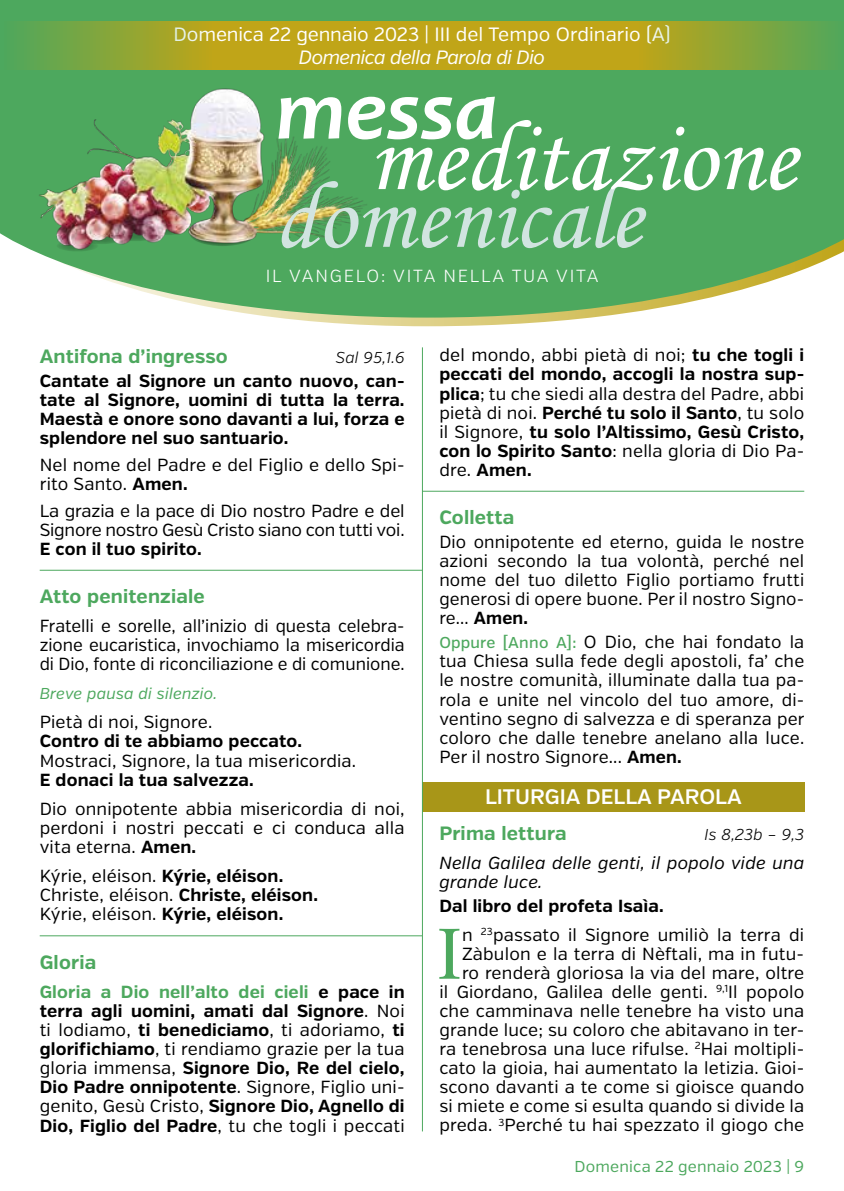
<style>
.page{position:relative;width:844px;height:1191px;background:#fff}
.page>*{position:absolute;margin:0;border:0;box-sizing:border-box;transform-origin:0 0}
.t1{font:italic 700 85.58px "Candara";color:#fff}
.t2{font:71.58px "Sabon";color:#4da85e}
.t3{font:600 21px "Verb";color:#fff}
.t4{font:700 19.25px "Verb";letter-spacing:.01em;color:#4da85e}
.t5{font:19.25px "Verb";color:#fff}
.t6{font:italic 19.25px "Verb";letter-spacing:-.03em;color:#fff}
.t7{font:17.5px/19.1px "Verb";letter-spacing:.01em;color:#000;text-align:justify}
.t8{font:700 17.5px/19.1px "Verb";letter-spacing:.01em;color:#000;text-align:justify}
.t9{font:17.5px/19.1px "Verb";letter-spacing:-.01em;color:#000}
.t10{font:italic 17.5px/19.1px "Verb";letter-spacing:.01em;color:#000}
.t11{font:300 17.5px "Verb";letter-spacing:.1em;color:#fff}
.t12{font:15.75px "Verb";letter-spacing:.01em;color:#4da85e}
.t13{font:italic 15.75px "Verb";letter-spacing:.01em;color:#4da85e}
.t14{font:italic 300 15.75px "Verb";letter-spacing:.01em;color:#000}
.s1{font-weight:700}
.s2{color:#4da85e}
.s3{font-weight:400}
.s4{font-weight:500;font-size:15.75px;color:#4da85e}
</style>
<div class="page">
<hr style="left:40px;top:570px;width:382px;height:1px;background:#4da85e">
<hr style="left:40px;top:935px;width:382px;height:1px;background:#4da85e">
<hr style="left:422px;top:491px;width:382px;height:1px;background:#4da85e">
<div style="left:422px;top:782px;width:382px;height:30px;background:#a89618"></div>
<hr style="left:422px;top:347px;width:1px;height:784px;background:#4da85e">
<svg style="left:273px;top:317px;width:322px;height:9px"></svg>
<svg style="left:0;top:0;width:843px;height:317px;background:#6bb473"></svg>
<img style="left:14px;top:83px;width:362px;height:181px">
<svg style="left:281px;top:120px;width:519px;height:128px;background:#6db67a"></svg>
<svg style="left:0;top:21px;width:843px;height:48px;background:#a3a528"></svg>
<p class="t5" style="left:173px;top:23px;width:498px">Domenica 22 gennaio 2023 | III del Tempo Ordinario (A)</p>
<p class="t6" style="left:299px;top:46px;width:248px">Domenica della Parola di Dio</p>
<h1 class="t1" style="left:275px;top:57px;width:223px">messa</h1>
<p class="t11" style="left:265px;top:265px;width:334px">IL VANGELO: VITA NELLA TUA VITA</p>
<p class="t4" style="left:40px;top:344px;width:189px">Antifona d’ingresso</p>
<p class="t14" style="left:336px;top:348px;width:70px">Sal 95,1.6</p>
<p class="t8" style="left:40px;top:371px;width:366px">Cantate al Signore un canto nuovo, can&shy;tate al Signore, uomini di tutta la terra.<br>Maestà e onore sono davanti a lui, forza e splendore nel suo santuario.</p>
<p class="t7" style="left:40px;top:455px;width:366px">Nel nome del Padre e del Figlio e dello Spi&shy;rito Santo. <span class="s1">Amen.</span></p>
<p class="t9" style="left:40px;top:501px;width:366px">La grazia e la pace di Dio nostro Padre e del<br>Signore nostro Gesù Cristo siano con tutti voi.</p>
<p class="t8" style="left:40px;top:539px;width:163px">E con il tuo spirito.</p>
<p class="t4" style="left:40px;top:584px;width:166px">Atto penitenziale</p>
<p class="t7" style="left:40px;top:616px;width:366px">Fratelli e sorelle, all’inizio di questa celebra&shy;zione eucaristica, invochiamo la misericordia di Dio, fonte di riconciliazione e di comunione.</p>
<p class="t13" style="left:40px;top:684px;width:179px">Breve pausa di silenzio.</p>
<p class="t7" style="left:40px;top:713px;width:174px">Pietà di noi, Signore.</p>
<p class="t8" style="left:40px;top:732px;width:264px">Contro di te abbiamo peccato.</p>
<p class="t7" style="left:40px;top:751px;width:318px">Mostraci, Signore, la tua misericordia.</p>
<p class="t8" style="left:40px;top:770px;width:215px">E donaci la tua salvezza.</p>
<p class="t7" style="left:40px;top:799px;width:366px">Dio onnipotente abbia misericordia di noi, perdoni i nostri peccati e ci conduca alla vita eterna. <span class="s1">Amen.</span></p>
<p class="t7" style="left:40px;top:866px;width:280px;text-align:left">Kýrie, eléison. <span class="s1">Kýrie, eléison.<br></span>Christe, eléison. <span class="s1">Christe, eléison.<br></span>Kýrie, eléison. <span class="s1">Kýrie, eléison.</span></p>
<p class="t4" style="left:40px;top:950px;width:58px">Gloria</p>
<p class="t8" style="left:40px;top:982px;width:366px"><span class="s2">Gloria a Dio nell’alto dei cieli</span> e pace in terra agli uomini, amati dal Signore<span class="s3">. Noi ti lodiamo,</span> ti benediciamo<span class="s3">, ti adoriamo,</span> ti glorifichiamo<span class="s3">, ti rendiamo grazie per la tua gloria immensa,</span> Signore Dio, Re del cielo, Dio Padre onnipotente<span class="s3">. Signore, Figlio uni&shy;genito, Gesù Cristo,</span> Signore Dio, Agnello di Dio, Figlio del Padre<span class="s3">, tu che togli i peccati</span></p>
<p class="t8" style="left:439px;top:346px;width:366px"><span class="s3">del mondo, abbi pietà di noi;</span> tu che togli i peccati del mondo, accogli la nostra sup&shy;plica<span class="s3">; tu che siedi alla destra del Padre, abbi pietà di noi.</span> Perché tu solo il Santo<span class="s3">, tu solo il Signore,</span> tu solo l’Altissimo, Gesù Cristo, con lo Spirito Santo<span class="s3">: nella gloria di Dio Pa&shy;dre.</span> Amen.</p>
<p class="t4" style="left:439px;top:505px;width:76px">Colletta</p>
<p class="t7" style="left:439px;top:532px;width:366px">Dio onnipotente ed eterno, guida le nostre azioni secondo la tua volontà, perché nel nome del tuo diletto Figlio portiamo frutti generosi di opere buone. Per il nostro Signo&shy;re... <span class="s1">Amen.</span></p>
<p class="t7" style="left:439px;top:633px;width:366px"><span class="s4">Oppure [Anno A]:</span> O Dio, che hai fondato la tua Chiesa sulla fede degli apostoli, fa’ che le nostre comunità, illuminate dalla tua pa&shy;rola e unite nel vincolo del tuo amore, di&shy;ventino segno di salvezza e di speranza per coloro che dalle tenebre anelano alla luce.<br>Per il nostro Signore... <span class="s1">Amen.</span></p>
<p class="t3" style="left:485px;top:784px;width:258px">LITURGIA DELLA PAROLA</p>
<p class="t4" style="left:439px;top:821px;width:129px">Prima lettura</p>
<p class="t14" style="left:704px;top:825px;width:101px">Is 8,23b – 9,3</p>
<p class="t10" style="left:439px;top:853px;width:366px">Nella Galilea delle genti, il popolo vide una grande luce.</p>
<p class="t8" style="left:439px;top:896px;width:226px">Dal libro del profeta Isaìa.</p>
<h2 class="t2" style="left:437px;top:911px;width:25px">I</h2>
<p class="t7" style="left:439px;top:925px;width:366px;text-align:right">n <sup>23</sup>passato il Signore umiliò la terra di Zàbulon e la terra di Nèftali, ma in futu-<br>ro renderà gloriosa la via del mare, oltre<br>il Giordano, Galilea delle genti. <sup>9,1</sup>Il popolo che camminava nelle tenebre ha visto una grande luce; su coloro che abitavano in ter&shy;ra tenebrosa una luce rifulse. <sup>2</sup>Hai moltipli&shy;cato la gioia, hai aumentato la letizia. Gioi&shy;scono davanti a te come si gioisce quando si miete e come si esulta quando si divide la preda. <sup>3</sup>Perché tu hai spezzato il giogo che</p>
<p class="t12" style="left:574px;top:1157px;width:231px">Domenica 22 gennaio 2023 | 9</p>
</div>
